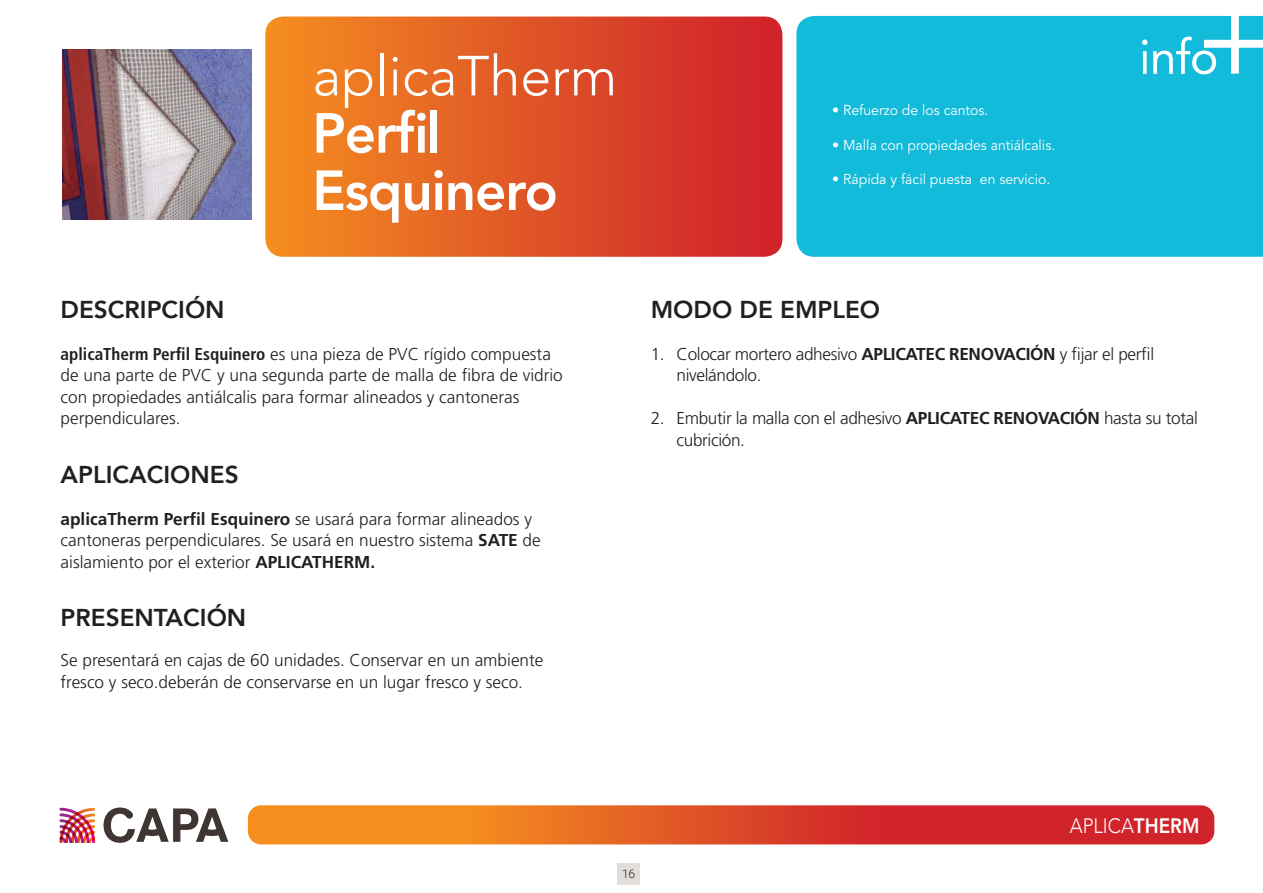
<style>
.page{position:relative;width:1263px;height:893px;background:#fff}
.page>*{position:absolute;margin:0;border:0;box-sizing:border-box;transform-origin:0 0}
.t1{font:800 55.8px/57.3px "Avenir";letter-spacing:-.02em;color:#fff}
.t2{font:300 55.8px "Avenir LT Std";color:#fff}
.t3{font:800 24.3px "Avenir";color:#231f20}
.t4{font:300 20.85px "Avenir";color:#fff;scale:.9 1}
.t5{font:300 17.25px/21.5px "Frutiger LT Std";color:#231f20}
.t6{font:300 17.25px/21.5px "Frutiger LT Std";letter-spacing:-.02em;color:#231f20}
.t7{font:14.25px "Avenir LT Std";color:#fff}
.t8{font:300 12px "Roboto";color:#231f20}
.s1{font-weight:700;font-stretch:condensed}
.s2{font-weight:700}
.s3{font-weight:800}
</style>
<div class="page">
<div style="left:617px;top:863px;width:23px;height:21px;background:#e3ddda"></div>
<svg style="left:265px;top:17px;width:517px;height:240px;background:#e05726"></svg>
<div style="left:796px;top:16px;width:467px;height:241px;background:#12bbd9"></div>
<svg style="left:1142px;top:15px;width:121px;height:59px"></svg>
<img style="left:63px;top:49px;width:189px;height:171px">
<svg style="left:248px;top:805px;width:966px;height:39px;background:#e05428"></svg>
<svg style="left:104px;top:807px;width:124px;height:36px"></svg>
<svg style="left:60px;top:808px;width:35px;height:35px"></svg>
<h1 class="t2" style="left:312px;top:43px;width:306px">aplicaTherm</h1>
<h1 class="t1" style="left:312px;top:105px;width:247px">Perfil<br>Esquinero</h1>
<h2 class="t3" style="left:61px;top:291px;width:166px">DESCRIPCIÓN</h2>
<p class="t5" style="left:61px;top:344px;width:504px"><span class="s1">aplicaTherm Perfil Esquinero</span> es una pieza de PVC rígido compuesta de una parte de PVC y una segunda parte de malla de fibra de vidrio con propiedades antiálcalis para formar alineados y cantoneras perpendiculares.</p>
<h2 class="t3" style="left:61px;top:455px;width:180px">APLICACIONES</h2>
<p class="t5" style="left:61px;top:508px;width:482px"><span class="s2">aplicaTherm Perfil Esquinero</span> se usará para formar alineados y cantoneras perpendiculares. Se usará en nuestro sistema <span class="s2">SATE</span> de aislamiento por el exterior <span class="s2">APLICATHERM.</span></p>
<h2 class="t3" style="left:61px;top:599px;width:187px">PRESENTACIÓN</h2>
<p class="t5" style="left:61px;top:650px;width:484px">Se presentará en cajas de 60 unidades. Conservar en un ambiente fresco y seco.deberán de conservarse en un lugar fresco y seco.</p>
<p class="t7" style="left:832px;top:102px;width:158px">• Refuerzo de los cantos.</p>
<p class="t7" style="left:832px;top:136px;width:224px">• Malla con propiedades antiálcalis.</p>
<p class="t7" style="left:832px;top:171px;width:220px">• Rápida y fácil puesta en servicio.</p>
<h2 class="t3" style="left:651px;top:291px;width:231px">MODO DE EMPLEO</h2>
<p class="t6" style="left:676px;top:344px;width:479px;text-indent:-26px">1. Colocar mortero adhesivo <span class="s2">APLICATEC RENOVACIÓN</span> y fijar el perfil nivelándolo.</p>
<p class="t6" style="left:676px;top:408px;width:523px;text-indent:-26px">2. Embutir la malla con el adhesivo <span class="s2">APLICATEC RENOVACIÓN</span> hasta su total cubrición.</p>
<p class="t8" style="left:622px;top:865px;width:15px">16</p>
<p class="t4" style="left:1070px;top:813px;width:146px">APLICA<span class="s3">THERM</span></p>
</div>
